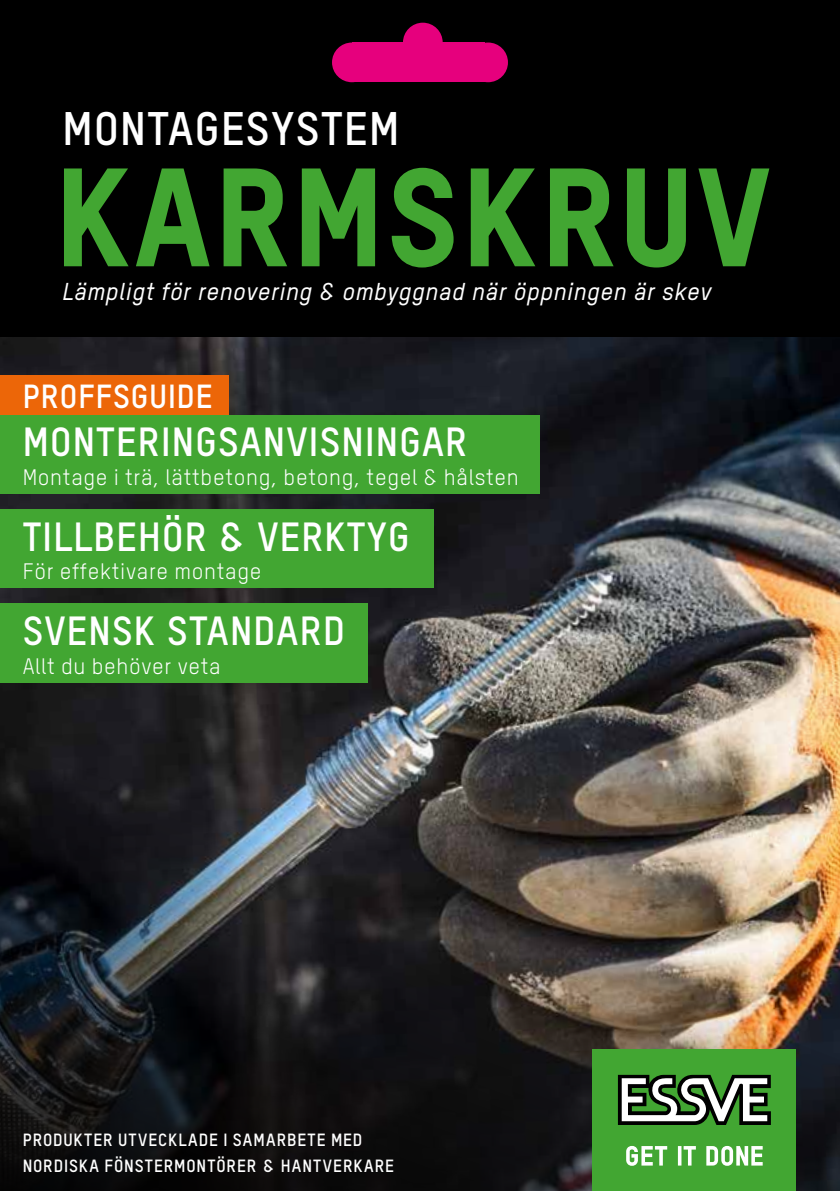
<style>
.page{position:relative;width:840px;height:1191px;background:#fff}
.page>*{position:absolute;margin:0;border:0;box-sizing:border-box;transform-origin:0 0}
.t1{font:800 137.4px "TSTAR";letter-spacing:.03em;color:#42a632}
.t2{font:700 46.2px "TSTAR";letter-spacing:.03em;color:#fff}
.t3{font:700 40px "TSTAR";letter-spacing:.03em;color:#fff}
.t4{font:700 32.8px "TSTAR";letter-spacing:.03em;color:#fff}
.t5{font:italic 500 24px "TSTAR";letter-spacing:.03em;color:#fff}
.t6{font:22px "TSTAR";letter-spacing:.03em;color:#fff}
.t7{font:700 17.4px/26px "TSTAR";letter-spacing:.05em;color:#fff}
</style>
<div class="page">
<img style="left:0;top:336px;width:839px;height:282px">
<img style="left:0;top:618px;width:839px;height:573px">
<div style="left:0;top:0;width:839px;height:336px;background:#000"></div>
<div style="left:0;top:415px;width:539px;height:51px;background:#42a632"></div>
<div style="left:0;top:459px;width:539px;height:34px;background:#42a632"></div>
<div style="left:0;top:509px;width:433px;height:51px;background:#42a632"></div>
<div style="left:0;top:554px;width:433px;height:34px;background:#42a632"></div>
<div style="left:0;top:604px;width:367px;height:51px;background:#42a632"></div>
<div style="left:0;top:648px;width:367px;height:34px;background:#42a632"></div>
<div style="left:0;top:376px;width:228px;height:39px;background:#ec6608"></div>
<div style="left:592px;top:1049px;width:203px;height:142px;background:#42a632"></div>
<svg style="left:626px;top:1145px;width:136px;height:20px"></svg>
<svg style="left:617px;top:1074px;width:153px;height:51px"></svg>
<div style="left:351px;top:43px;width:133px;height:39px;background:#e6007d"></div>
<div style="left:403px;top:23px;width:39px;height:39px;background:#e6007d;border-radius:50%"></div>
<div style="left:332px;top:43px;width:39px;height:39px;background:#e6007d;border-radius:50%"></div>
<div style="left:468px;top:43px;width:39px;height:39px;background:#e6007d;border-radius:50%"></div>
<h2 class="t2" style="left:62px;top:100px;width:338px">MONTAGESYSTEM</h2>
<h1 class="t1" style="left:55px;top:132px;width:716px">KARMSKRUV</h1>
<p class="t5" style="left:62px;top:277px;width:650px">Lämpligt för renovering &amp; ombyggnad när öppningen är skev</p>
<h3 class="t4" style="left:23px;top:376px;width:191px">PROFFSGUIDE</h3>
<h3 class="t3" style="left:23px;top:418px;width:446px">MONTERINGSANVISNINGAR</h3>
<p class="t6" style="left:23px;top:464px;width:497px">Montage i trä, lättbetong, betong, tegel &amp; hålsten</p>
<h3 class="t3" style="left:23px;top:512px;width:388px">TILLBEHÖR &amp; VERKTYG</h3>
<p class="t6" style="left:23px;top:558px;width:240px">För effektivare montage</p>
<h3 class="t3" style="left:23px;top:606px;width:323px">SVENSK STANDARD</h3>
<p class="t6" style="left:23px;top:652px;width:199px">Allt du behöver veta</p>
<p class="t7" style="left:23px;top:1126px;width:373px">PRODUKTER UTVECKLADE I SAMARBETE MED<br>NORDISKA FÖNSTERMONTÖRER &amp; HANTVERKARE</p>
</div>
